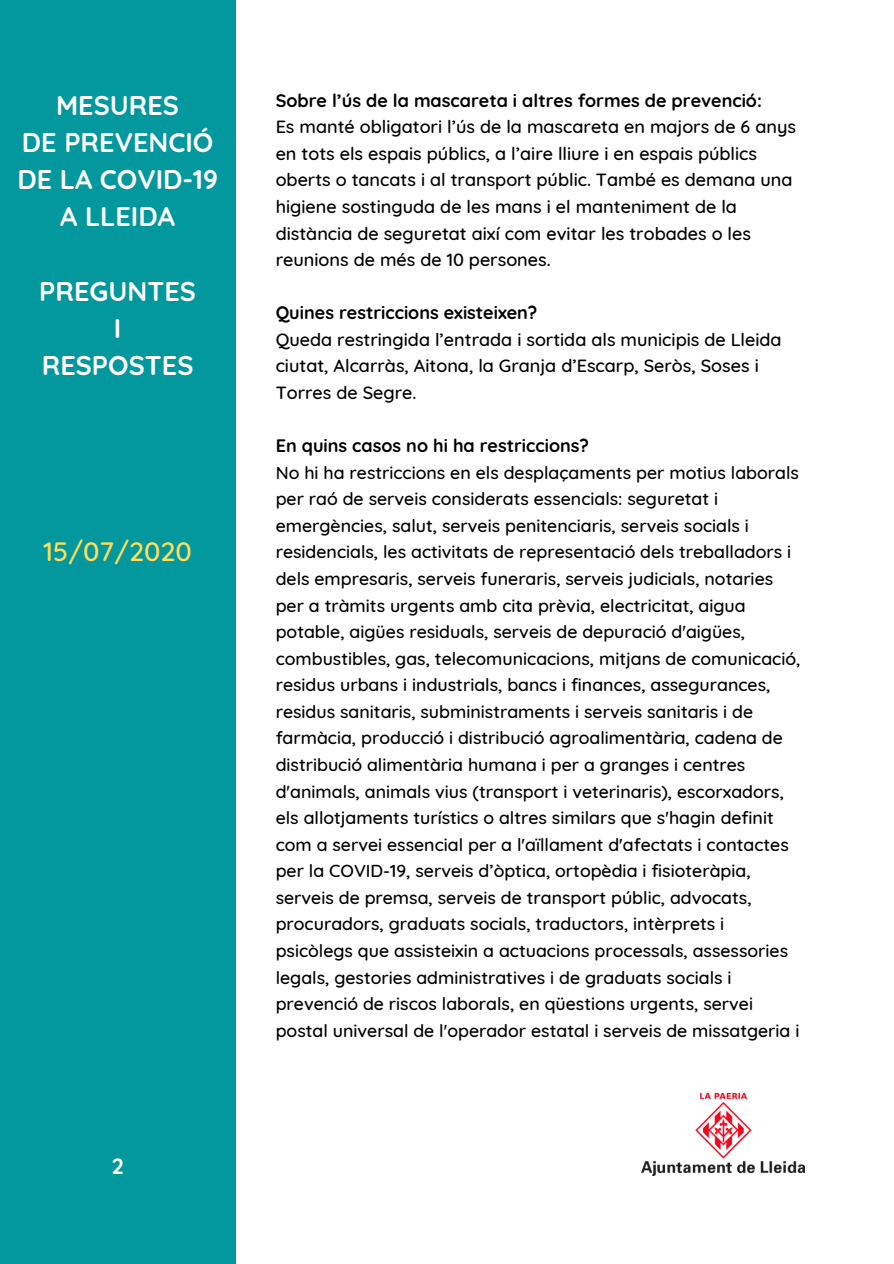
<style>
.page{position:relative;width:894px;height:1264px;background:#fff}
.page>*{position:absolute;margin:0;border:0;box-sizing:border-box;transform-origin:0 0}
.t1{font:700 27px/37.2px "Quicksand";color:#fff;text-align:center}
.t2{font:500 27px "Quicksand";color:#ffde59}
.t3{font:700 22.05px "Quicksand";color:#fff}
.t4{font:500 18px/26.5px "Quicksand";color:#000}
.t5{font:700 18px "Quicksand";color:#000}
.t6{font:500 17.7px/26.5px "Quicksand";color:#000}
</style>
<div class="page">
<img style="left:641px;top:1093px;width:163px;height:82px">
<div style="left:0;top:0;width:236px;height:1263px;background:#03989e"></div>
<h1 class="t1" style="left:17px;top:86px;width:202px">MESURES<br>DE PREVENCIÓ<br>DE LA COVID-19<br>A LLEIDA</h1>
<h1 class="t1" style="left:39px;top:272px;width:158px">PREGUNTES<br>I<br>RESPOSTES</h1>
<h1 class="t2" style="left:43px;top:534px;width:150px">15/07/2020</h1>
<p class="t3" style="left:112px;top:1152px;width:13px">2</p>
<p class="t5" style="left:275px;top:89px;width:487px">Sobre l’ús de la mascareta i altres formes de prevenció:</p>
<p class="t4" style="left:275px;top:113px;width:521px">Es manté obligatori l’ús de la mascareta en majors de 6 anys en tots els espais públics, a l’aire lliure i en espais públics oberts o tancats i al transport públic. També es demana una higiene sostinguda de les mans i el manteniment de la distància de seguretat així com evitar les trobades o les reunions de més de 10 persones.</p>
<p class="t5" style="left:275px;top:301px;width:263px">Quines restriccions existeixen?</p>
<p class="t4" style="left:275px;top:326px;width:507px">Queda restringida l’entrada i sortida als municipis de Lleida ciutat, Alcarràs, Aitona, la Granja d’Escarp, Seròs, Soses i<br>Torres de Segre.</p>
<p class="t5" style="left:275px;top:434px;width:315px">En quins casos no hi ha restriccions?</p>
<p class="t6" style="left:275px;top:459px;width:526px">No hi ha restriccions en els desplaçaments per motius laborals per raó de serveis considerats essencials: seguretat i emergències, salut, serveis penitenciaris, serveis socials i residencials, les activitats de representació dels treballadors i dels empresaris, serveis funeraris, serveis judicials, notaries per a tràmits urgents amb cita prèvia, electricitat, aigua potable, aigües residuals, serveis de depuració d'aigües, combustibles, gas, telecomunicacions, mitjans de comunicació, residus urbans i industrials, bancs i finances, assegurances, residus sanitaris, subministraments i serveis sanitaris i de farmàcia, producció i distribució agroalimentària, cadena de distribució alimentària humana i per a granges i centres d'animals, animals vius (transport i veterinaris), escorxadors, els allotjaments turístics o altres similars que s'hagin definit com a servei essencial per a l'aïllament d'afectats i contactes per la COVID-19, serveis d’òptica, ortopèdia i fisioteràpia, serveis de premsa, serveis de transport públic, advocats, procuradors, graduats socials, traductors, intèrprets i psicòlegs que assisteixin a actuacions processals, assessories legals, gestories administratives i de graduats socials i prevenció de riscos laborals, en qüestions urgents, servei postal universal de l'operador estatal i serveis de missatgeria i</p>
</div>
